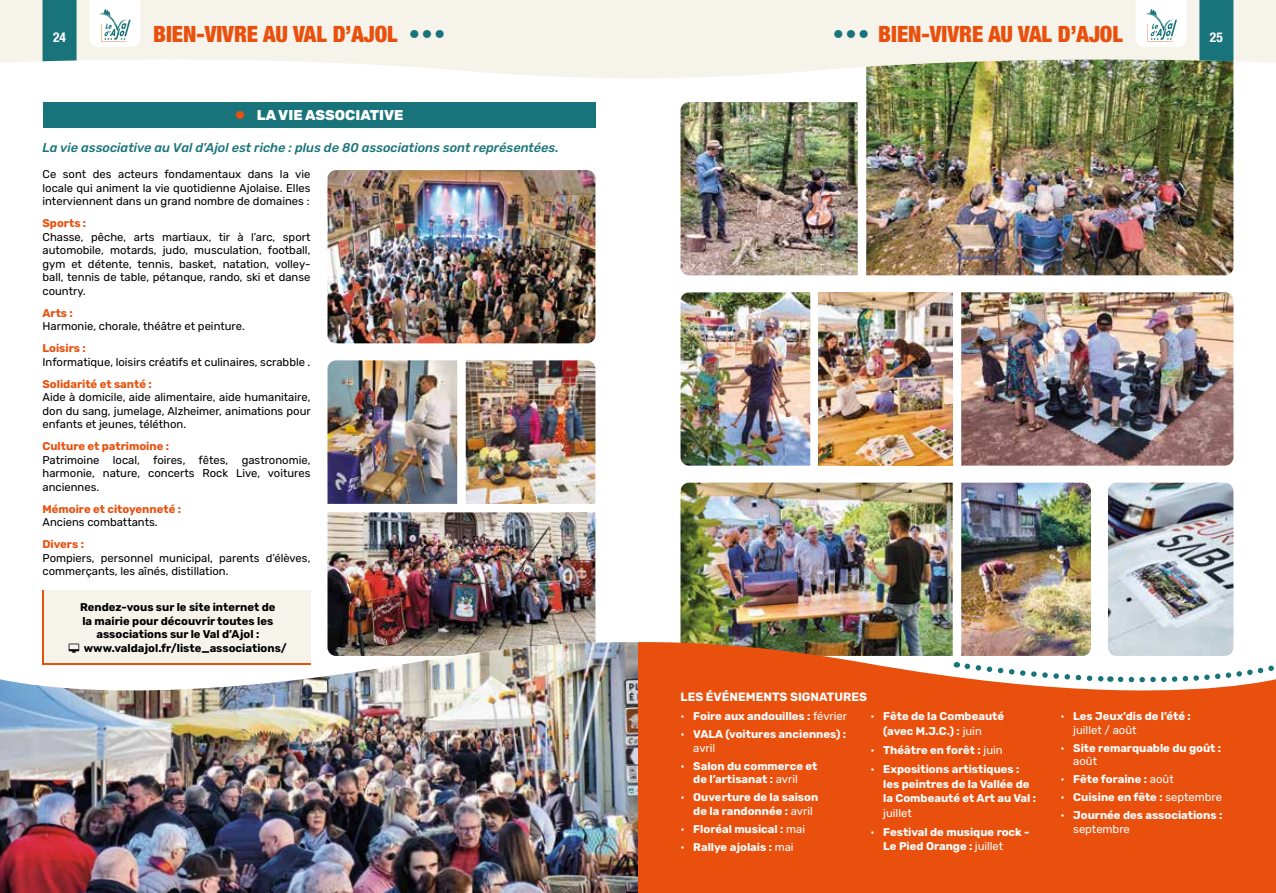
<style>
.page{position:relative;width:1276px;height:893px;background:#fff}
.page>*{position:absolute;margin:0;border:0;box-sizing:border-box;transform-origin:0 0}
.t1{font:900 condensed 22.5px "Helvetica Neue LT Std";color:#e9500e}
.t2{font:800 14.25px "Rubik";color:#fff}
.t3{font:700 condensed 13.5px "Helvetica Neue LT Std";color:#fff}
.t4{font:italic 500 12.75px "Rubik";color:#18747a}
.t5{font:700 12px "Rubik";color:#fff}
.t6{font:11.25px/13.5px "Rubik";color:#000;text-align:justify}
.t7{font:700 11.25px/13.6px "Rubik";color:#fff}
.t8{font:700 11.25px "Rubik";color:#000}
.t9{font:700 11.25px "Rubik";color:#e9500e}
.t10{font:11.25px "Rubik";color:#fff}
.s1{color:#18747a}
.s2{font-family:"Helvetica Neue LT Std";font-weight:900;font-stretch:condensed;font-size:22.5px;color:#e9500e}
.s3{font-weight:400}
</style>
<div class="page">
<div style="left:43px;top:102px;width:552px;height:25px;background:#18747a"></div>
<div style="left:45px;top:590px;width:266px;height:72px;background:#f5f3ea"></div>
<img style="left:327px;top:170px;width:268px;height:173px">
<img style="left:680px;top:483px;width:272px;height:159px">
<img style="left:961px;top:292px;width:272px;height:174px">
<div style="left:638px;top:642px;width:638px;height:251px;background:#e9500e"></div>
<img style="left:680px;top:292px;width:130px;height:174px">
<img style="left:819px;top:292px;width:133px;height:174px">
<img style="left:680px;top:105px;width:177px;height:170px">
<img style="left:866px;top:105px;width:367px;height:170px">
<img style="left:956px;top:483px;width:320px;height:202px">
<img style="left:327px;top:360px;width:130px;height:144px">
<img style="left:466px;top:360px;width:129px;height:144px">
<img style="left:327px;top:512px;width:268px;height:130px">
<img style="left:0;top:706px;width:638px;height:187px">
<img style="left:0;top:642px;width:638px;height:64px">
<svg style="left:0;top:0;width:638px;height:78px;fill:#f5f3ea"></svg>
<img style="left:638px;top:0;width:638px;height:105px">
<div style="left:43px;top:0;width:34px;height:61px;background:#18747a"></div>
<div style="left:1199px;top:0;width:34px;height:61px;background:#18747a"></div>
<svg style="left:89px;top:0;width:51px;height:47px"></svg>
<svg style="left:1135px;top:0;width:51px;height:47px"></svg>
<svg style="left:69px;top:643px;width:10px;height:10px"></svg>
<p class="t3" style="left:53px;top:29px;width:14px">24</p>
<h1 class="t1" style="left:153px;top:20px;width:294px">BIEN-VIVRE AU VAL D’AJOL <span class="s1">• • •</span></h1>
<h1 class="t1" style="left:833px;top:20px;width:291px"><span class="s1">• • •</span> BIEN-VIVRE AU VAL D’AJOL</h1>
<p class="t3" style="left:1210px;top:29px;width:14px">25</p>
<p class="t2" style="left:234px;top:106px;width:171px"><span class="s2">•</span> LA VIE ASSOCIATIVE</p>
<p class="t4" style="left:43px;top:140px;width:518px">La vie associative au Val d’Ajol est riche : plus de 80 associations sont représentées.</p>
<p class="t6" style="left:43px;top:168px;width:269px">Ce sont des acteurs fondamentaux dans la vie locale qui animent la vie quotidienne Ajolaise. Elles interviennent dans un grand nombre de domaines :</p>
<p class="t9" style="left:43px;top:217px;width:45px">Sports :</p>
<p class="t6" style="left:43px;top:230px;width:269px">Chasse, pêche, arts martiaux, tir à l’arc, sport automobile, motards, judo, musculation, football, gym et détente, tennis, basket, natation, volley&shy;ball, tennis de table, pétanque, rando, ski et danse country.</p>
<p class="t9" style="left:43px;top:306px;width:32px">Arts :</p>
<p class="t6" style="left:43px;top:320px;width:204px">Harmonie, chorale, théâtre et peinture.</p>
<p class="t9" style="left:43px;top:342px;width:45px">Loisirs :</p>
<p class="t6" style="left:43px;top:355px;width:269px">Informatique, loisirs créatifs et culinaires, scrabble .</p>
<p class="t9" style="left:43px;top:377px;width:111px">Solidarité et santé :</p>
<p class="t6" style="left:43px;top:391px;width:270px">Aide à domicile, aide alimentaire, aide humanitaire, don du sang, jumelage, Alzheimer, animations pour enfants et jeunes, téléthon.</p>
<p class="t9" style="left:43px;top:440px;width:128px">Culture et patrimoine :</p>
<p class="t6" style="left:43px;top:453px;width:269px">Patrimoine local, foires, fêtes, gastronomie, harmonie, nature, concerts Rock Live, voitures anciennes.</p>
<p class="t9" style="left:43px;top:502px;width:140px">Mémoire et citoyenneté :</p>
<p class="t6" style="left:43px;top:516px;width:115px">Anciens combattants.</p>
<p class="t9" style="left:43px;top:538px;width:43px">Divers :</p>
<p class="t6" style="left:43px;top:551px;width:269px">Pompiers, personnel municipal, parents d’élèves, commerçants, les aînés, distillation.</p>
<p class="t8" style="left:80px;top:601px;width:197px">Rendez-vous sur le site internet de</p>
<p class="t8" style="left:82px;top:614px;width:192px">la mairie pour découvrir toutes les</p>
<p class="t8" style="left:96px;top:628px;width:164px">associations sur le Val d’Ajol :</p>
<p class="t8" style="left:84px;top:641px;width:204px">www.valdajol.fr/liste_associations/</p>
<p class="t5" style="left:680px;top:690px;width:188px">LES ÉVÉNEMENTS SIGNATURES</p>
<p class="t7" style="left:680px;top:710px;width:168px"><span class="s3">•</span> Foire aux andouilles : <span class="s3">février</span></p>
<p class="t7" style="left:693px;top:728px;width:154px;text-indent:-13px"><span class="s3">•</span> VALA (voitures anciennes) : <span class="s3">avril</span></p>
<p class="t7" style="left:680px;top:759px;width:138px;text-align:center"><span class="s3">•</span> Salon du commerce et de l’artisanat : <span class="s3">avril</span></p>
<p class="t7" style="left:693px;top:791px;width:126px;text-indent:-13px"><span class="s3">•</span> Ouverture de la saison de la randonnée : <span class="s3">avril</span></p>
<p class="t7" style="left:680px;top:822px;width:126px"><span class="s3">•</span> Floréal musical : <span class="s3">mai</span></p>
<p class="t7" style="left:680px;top:840px;width:115px"><span class="s3">•</span> Rallye ajolais : <span class="s3">mai</span></p>
<p class="t7" style="left:883px;top:709px;width:122px;line-height:14.7px;text-indent:-13px"><span class="s3">•</span> Fête de la Combeauté (avec M.J.C.) : <span class="s3">juin</span></p>
<p class="t7" style="left:870px;top:744px;width:134px"><span class="s3">•</span> Théâtre en forêt : <span class="s3">juin</span></p>
<p class="t7" style="left:883px;top:762px;width:154px;line-height:14.7px;text-indent:-13px"><span class="s3">•</span> Expositions artistiques : les peintres de la Vallée de la Combeauté et Art au Val :</p>
<p class="t10" style="left:883px;top:807px;width:30px">juillet</p>
<p class="t7" style="left:883px;top:825px;width:148px;line-height:14.7px;text-indent:-13px"><span class="s3">•</span> Festival de musique rock -<br>Le Pied Orange : <span class="s3">juillet</span></p>
<p class="t7" style="left:1073px;top:710px;width:119px;text-indent:-13px"><span class="s3">•</span> Les Jeux’dis de l’été : <span class="s3">juillet / août</span></p>
<p class="t7" style="left:1073px;top:741px;width:149px;text-indent:-13px"><span class="s3">•</span> Site remarquable du goût : <span class="s3">août</span></p>
<p class="t7" style="left:1060px;top:773px;width:115px"><span class="s3">•</span> Fête foraine : <span class="s3">août</span></p>
<p class="t7" style="left:1060px;top:791px;width:163px"><span class="s3">•</span> Cuisine en fête : <span class="s3">septembre</span></p>
<p class="t7" style="left:1073px;top:809px;width:151px;text-indent:-13px"><span class="s3">•</span> Journée des associations : <span class="s3">septembre</span></p>
</div>
